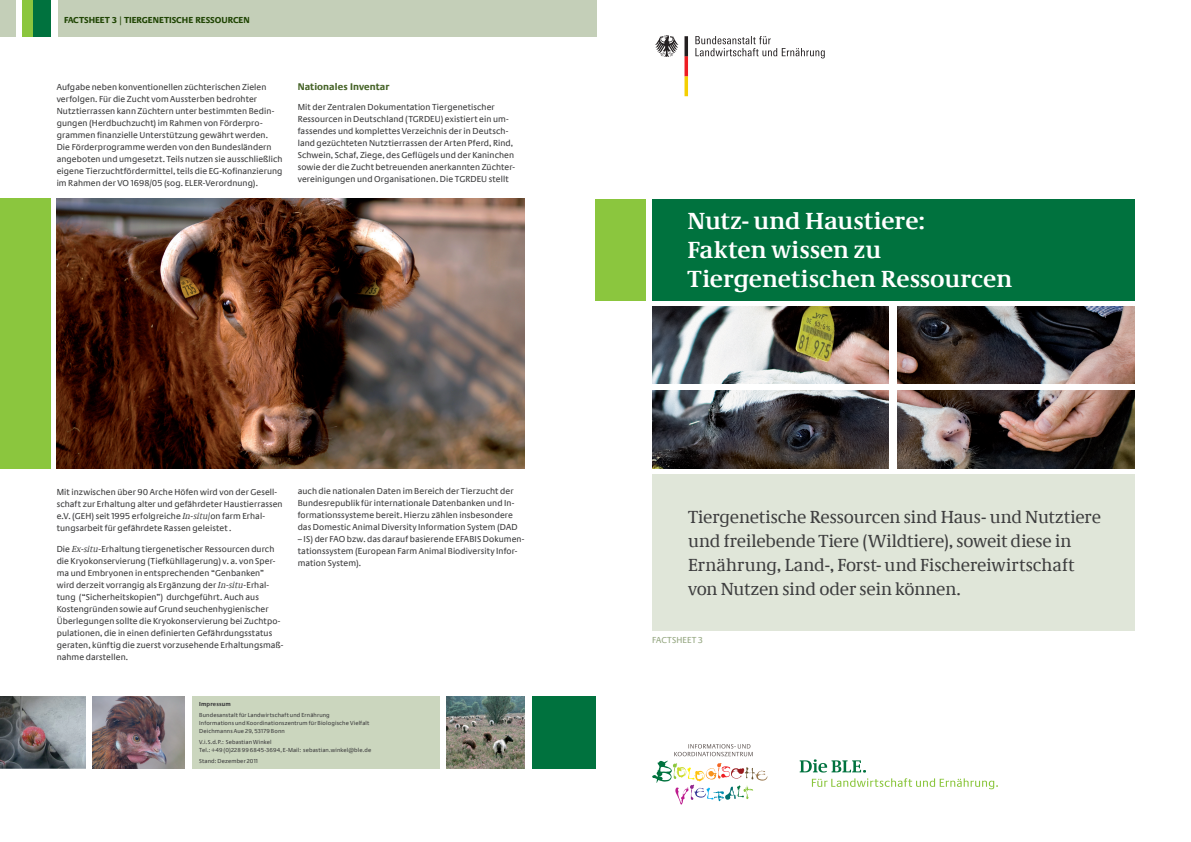
<style>
.page{position:relative;width:1191px;height:842px;background:#fff}
.page>*{position:absolute;margin:0;border:0;box-sizing:border-box;transform-origin:0 0}
.t1{font:700 24px/28.8px "Neue Demos";letter-spacing:.005em;color:#fff}
.t2{font:18px/24px "Neue Demos";letter-spacing:-.005em;color:#3e3e3f}
.t3{font:700 10px "Neue Praxis";letter-spacing:.005em;color:#476429}
.t4{font:9px/12px "Neue Praxis";letter-spacing:.01em;color:#3e3e3f}
.t5{font:700 9px "Neue Praxis";color:#204504}
.t6{font:9px "Neue Praxis";letter-spacing:.01em;color:#95a781}
.t7{font:6px/8px "Neue Praxis";letter-spacing:.02em;color:#3e3e3f}
.t8{font:700 6px "Neue Praxis";letter-spacing:.025em;color:#3e3e3f}
.s1{font-family:"Neue Demos";font-style:italic}
</style>
<div class="page">
<img style="left:57px;top:198px;width:467px;height:271px">
<div style="left:0;top:198px;width:50px;height:271px;background:#8bc63e"></div>
<img style="left:92px;top:696px;width:92px;height:72px">
<img style="left:0;top:696px;width:85px;height:72px">
<img style="left:447px;top:696px;width:77px;height:72px">
<div style="left:192px;top:696px;width:247px;height:72px;background:#cbd6be"></div>
<div style="left:58px;top:0;width:538px;height:36px;background:#c4cfb8"></div>
<div style="left:22px;top:0;width:11px;height:36px;background:#8bc63e"></div>
<div style="left:33px;top:0;width:18px;height:36px;background:#00723e"></div>
<div style="left:0;top:0;width:15px;height:36px;background:#c4cfb8"></div>
<div style="left:531px;top:696px;width:64px;height:72px;background:#00723e"></div>
<img style="left:652px;top:306px;width:482px;height:162px">
<div style="left:652px;top:199px;width:482px;height:102px;background:#00723e"></div>
<div style="left:595px;top:199px;width:50px;height:102px;background:#8bc63e"></div>
<div style="left:652px;top:474px;width:482px;height:157px;background:#e0e6d9"></div>
<svg style="left:655px;top:35px;width:23px;height:22px"></svg>
<svg style="left:684px;top:36px;width:4px;height:60px"></svg>
<svg style="left:695px;top:36px;width:129px;height:22px"></svg>
<svg style="left:799px;top:759px;width:199px;height:30px"></svg>
<img style="left:652px;top:744px;width:115px;height:60px">
<div style="left:645px;top:384px;width:495px;height:6px;background:#fff"></div>
<div style="left:889px;top:302px;width:7px;height:170px;background:#fff"></div>
<p class="t5" style="left:64px;top:15px;width:187px">FACTSHEET 3 | TIERGENETISCHE RESSOURCEN</p>
<p class="t4" style="left:57px;top:81px;width:227px">Aufgabe neben konventionellen züchterischen Zielen verfolgen. Für die Zucht vom Aussterben bedrohter Nutztierrassen kann Züchtern unter bestimmten Bedin&shy;gungen (Herdbuchzucht) im Rahmen von Förderpro&shy;grammen finanzielle Unterstützung gewährt werden.<br>Die Förderprogramme werden von den Bundesländern angeboten und umgesetzt. Teils nutzen sie ausschließlich eigene Tierzuchtfördermittel, teils die EG-Kofinanzierung im Rahmen der VO 1698/05 (sog. ELER-Verordnung).</p>
<p class="t3" style="left:298px;top:81px;width:93px">Nationales Inventar</p>
<p class="t4" style="left:298px;top:101px;width:219px">Mit der Zentralen Dokumentation Tiergenetischer Ressourcen in Deutschland (TGRDEU) existiert ein um&shy;fassendes und komplettes Verzeichnis der in Deutsch&shy;land gezüchteten Nutztierrassen der Arten Pferd, Rind, Schwein, Schaf, Ziege, des Geflügels und der Kaninchen sowie der die Zucht betreuenden anerkannten Züchter&shy;vereinigungen und Organisationen. Die TGRDEU stellt</p>
<p class="t4" style="left:57px;top:485px;width:227px">Mit inzwischen über 90 Arche Höfen wird von der Gesell&shy;schaft zur Erhaltung alter und gefährdeter Haustierrassen e.V. (GEH) seit 1995 erfolgreiche <span class="s1">In-situ</span>/on farm Erhal&shy;tungsarbeit für gefährdete Rassen geleistet .</p>
<p class="t4" style="left:57px;top:542px;width:228px">Die <span class="s1">Ex-situ</span>-Erhaltung tiergenetischer Ressourcen durch die Kryokonservierung (Tiefkühllagerung) v. a. von Sper&shy;ma und Embryonen in entsprechenden “Genbanken” wird derzeit vorrangig als Ergänzung der <span class="s1">In-situ</span>-Erhal&shy;tung (“Sicherheitskopien”) durchgeführt. Auch aus Kostengründen sowie auf Grund seuchenhygienischer Überlegungen sollte die Kryokonservierung bei Zuchtpo&shy;pulationen, die in einen definierten Gefährdungsstatus geraten, künftig die zuerst vorzusehende Erhaltungsmaß&shy;nahme darstellen.</p>
<p class="t4" style="left:298px;top:485px;width:221px">auch die nationalen Daten im Bereich der Tierzucht der Bundesrepublik für internationale Datenbanken und In&shy;formationssysteme bereit. Hierzu zählen insbesondere das Domestic Animal Diversity Information System (DAD</p>
<p class="t4" style="left:298px;top:533px;width:228px">– IS) der FAO bzw. das darauf basierende EFABIS Dokumen&shy;tationssystem (European Farm Animal Biodiversity Infor&shy;mation System).</p>
<p class="t8" style="left:199px;top:700px;width:33px">Impressum</p>
<p class="t7" style="left:199px;top:711px;width:172px">Bundesanstalt für Landwirtschaft und Ernährung<br>Informations und Koordinationszentrum für Biologische Vielfalt<br>Deichmanns Aue 29, 53179 Bonn</p>
<p class="t7" style="left:199px;top:738px;width:174px">V.i.S.d.P.: Sebastian Winkel<br>Tel.: +49 (0)228 99 6845-3694, E-Mail: sebastian.winkel@ble.de</p>
<p class="t7" style="left:199px;top:757px;width:60px">Stand: Dezember 2011</p>
<h1 class="t1" style="left:687px;top:206px;width:326px">Nutz--und Haustiere:<br>Fakten wissen zu<br>Tiergenetischen Ressourcen</h1>
<h2 class="t2" style="left:688px;top:505px;width:414px">Tiergenetische Ressourcen sind Haus- und Nutztiere und freilebende Tiere (Wildtiere), soweit diese in Ernährung, Land-, Forst- und Fischereiwirtschaft von Nutzen sind oder sein können.</h2>
<p class="t6" style="left:652px;top:634px;width:52px">FACTSHEET 3</p>
</div>
